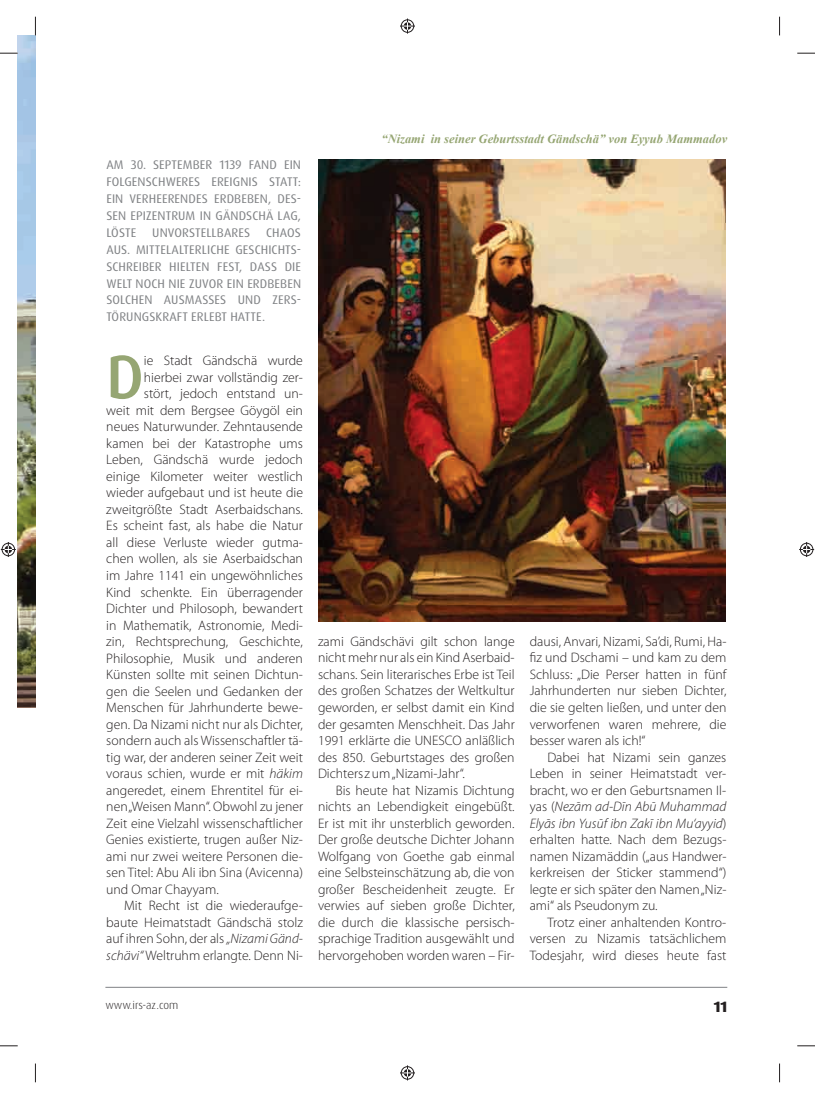
<style>
.page{position:relative;width:815px;height:1099px;background:#fff}
.page>*{position:absolute;margin:0;border:0;box-sizing:border-box;transform-origin:0 0}
.t1{font:500 61.75px "Dax Pro";color:#96a673}
.t2{font:800 15px "Dax Pro";color:#231f20}
.t3{font:300 13.75px/16.5px "Myriad Pro";color:#231f20;text-align:justify}
.t4{font:12.5px/16.9px "Dax Pro";letter-spacing:.01em;color:#808285;text-align:justify}
.t5{font:italic 700 12.5px "Times New Roman";color:#96a673}
.t6{font:300 11.25px "Dax Pro";color:#231f20}
.s1{font-style:italic}
</style>
<div class="page">
<hr style="left:105px;top:986px;width:622px;height:1px;background:#808285">
<img style="left:18px;top:35px;width:17px;height:672px">
<img style="left:318px;top:159px;width:407px;height:462px">
<svg style="left:0;top:52px;width:18px;height:2px"></svg>
<svg style="left:797px;top:52px;width:18px;height:2px"></svg>
<svg style="left:0;top:1045px;width:18px;height:1px"></svg>
<svg style="left:797px;top:1045px;width:18px;height:1px"></svg>
<svg style="left:35px;top:17px;width:1px;height:18px"></svg>
<svg style="left:35px;top:1063px;width:1px;height:19px"></svg>
<svg style="left:779px;top:17px;width:1px;height:18px"></svg>
<svg style="left:779px;top:1063px;width:1px;height:19px"></svg>
<svg style="left:400px;top:19px;width:15px;height:15px"></svg>
<svg style="left:400px;top:1065px;width:15px;height:15px"></svg>
<svg style="left:1px;top:542px;width:15px;height:15px"></svg>
<svg style="left:799px;top:542px;width:15px;height:15px"></svg>
<p class="t4" style="left:106px;top:157px;width:196px">AM 30. SEPTEMBER 1139 FAND EIN FOLGENSCHWERES EREIGNIS STATT:<br>EIN VERHEERENDES ERDBEBEN, DES-SEN EPIZENTRUM IN GÄNDSCHÄ LAG, LÖSTE</p>
<p class="t4" style="left:106px;top:225px;width:196px;text-indent:160px">CHAOS AUS. MITTELALTERLICHE GESC HICHTS-SCHREIBER HIELTEN FEST, DASS DIE WELT NOCH NIE ZUVOR EIN ERDBEBEN SOLCHEN AUSMASSES UND ZERS-TÖRUN GSKRAFT ERLEBT HATTE.</p>
<h1 class="t1" style="left:106px;top:350px;width:39px">D</h1>
<p class="t3" style="left:144px;top:353px;width:161px">ie Stadt Gändschä wurde</p>
<p class="t4" style="left:152px;top:225px;width:99px">UNVORSTELLBARES</p>
<p class="t3" style="left:144px;top:370px;width:161px">hierbei zwar vollständig zer-</p>
<p class="t3" style="left:144px;top:386px;width:161px">stört, jedoch entstand un-</p>
<p class="t3" style="left:106px;top:403px;width:198px">weit mit dem Bergsee Göygöl ein</p>
<p class="t3" style="left:106px;top:419px;width:198px">neues Naturwunder. Zehntausende</p>
<p class="t3" style="left:106px;top:436px;width:198px">kamen bei der Katastrophe ums</p>
<p class="t3" style="left:106px;top:452px;width:198px">Leben, Gändschä wurde jedoch</p>
<p class="t3" style="left:106px;top:469px;width:198px">einige Kilometer weiter westlich</p>
<p class="t3" style="left:106px;top:485px;width:198px">wieder aufgebaut und ist heute die</p>
<p class="t3" style="left:106px;top:502px;width:198px">zweitgrößte Stadt Aserbaidschans.</p>
<p class="t3" style="left:106px;top:518px;width:198px">Es scheint fast, als habe die Natur</p>
<p class="t3" style="left:106px;top:535px;width:198px">all diese Verluste wieder gutma-</p>
<p class="t3" style="left:106px;top:551px;width:198px">chen wollen, als sie Aserbaidschan</p>
<p class="t3" style="left:106px;top:568px;width:198px">im Jahre 1141 ein ungewöhnliches</p>
<p class="t3" style="left:106px;top:584px;width:198px">Kind schenkte. Ein überragender</p>
<p class="t3" style="left:106px;top:601px;width:198px">Dichter und Philosoph, bewandert</p>
<p class="t3" style="left:106px;top:617px;width:198px">in Mathematik, Astronomie, Medi-</p>
<p class="t3" style="left:106px;top:634px;width:198px">zin, Rechtsprechung, Geschichte,</p>
<p class="t3" style="left:106px;top:650px;width:198px">Philosophie, Musik und anderen</p>
<p class="t3" style="left:106px;top:667px;width:198px">Künsten sollte mit seinen Dichtun-</p>
<p class="t3" style="left:106px;top:683px;width:198px">gen die Seelen und Gedanken der</p>
<p class="t3" style="left:106px;top:700px;width:198px">Menschen für Jahrhunderte bewe-</p>
<p class="t3" style="left:106px;top:716px;width:198px">gen. Da Nizami nicht nur als Dichter,</p>
<p class="t3" style="left:106px;top:733px;width:198px">sondern auch als Wissenschaftler tä-</p>
<p class="t3" style="left:106px;top:749px;width:198px">tig war, der anderen seiner Zeit weit</p>
<p class="t3" style="left:106px;top:766px;width:198px">voraus schien, wurde er mit <span class="s1">häkim</span></p>
<p class="t3" style="left:106px;top:782px;width:198px">angeredet, einem Ehrentitel für ei-</p>
<p class="t3" style="left:106px;top:799px;width:198px">nen „Weisen Mann“. Obwohl zu jener</p>
<p class="t3" style="left:106px;top:815px;width:198px">Zeit eine Vielzahl wissenschaftlicher</p>
<p class="t3" style="left:106px;top:832px;width:198px">Genies existierte, trugen außer Niz-</p>
<p class="t3" style="left:106px;top:848px;width:198px">ami nur zwei weitere Personen die-</p>
<p class="t3" style="left:106px;top:865px;width:198px">sen Titel: Abu Ali ibn Sina (Avicenna)</p>
<p class="t3" style="left:106px;top:881px;width:114px">und Omar Chayyam.</p>
<p class="t3" style="left:124px;top:898px;width:180px">Mit Recht ist die wiederaufge-</p>
<p class="t3" style="left:106px;top:914px;width:198px">baute Heimatstadt Gändschä stolz</p>
<p class="t3" style="left:106px;top:931px;width:198px">auf ihren Sohn, der als <span class="s1">„Nizami Gänd-</span></p>
<p class="t3" style="left:106px;top:947px;width:198px"><span class="s1">schävi“</span> Weltruhm erlangte. Denn Ni-</p>
<p class="t5" style="left:381px;top:132px;width:347px">“Nizami in seiner Geburtsstadt Gändschä” von Eyyub Mammadov</p>
<p class="t3" style="left:318px;top:634px;width:198px">zami Gändschävi gilt schon lange nicht mehr nur als ein Kind Aserbaid&shy;schans. Sein literarisches Erbe ist Teil des großen Schatzes der Weltkultur geworden, er selbst damit ein Kind der gesamten Menschheit. Das Jahr 1991 erklärte die UNESCO anläßlich des 850. Geburtstages des großen Dichters z um „Nizami-Jahr“.</p>
<p class="t3" style="left:318px;top:782px;width:198px;text-indent:18px">Bis heute hat Nizamis Dichtung nichts an Lebendigkeit eingebüßt.<br>Er ist mit ihr unsterblich geworden.<br>Der große deutsche Dichter Johann Wolfgang von Goethe gab einmal eine Selbsteinschätzung ab, die von großer Bescheidenheit zeugte. Er verwies auf sieben große Dichter, die durch die klassische persisch&shy;sprachige Tradition ausgewählt und hervorgehoben worden waren – Fir-</p>
<p class="t3" style="left:530px;top:634px;width:198px">dausi, Anvari, Nizami, Sa’di, Rumi, Ha&shy;fiz und Dschami – und kam zu dem Schluss: „Die Perser hatten in fünf Jahrhunderten nur sieben Dichter, die sie gelten ließen, und unter den verworfenen waren mehrere, die besser waren als ich!“</p>
<p class="t3" style="left:530px;top:749px;width:198px;text-indent:18px">Dabei hat Nizami sein ganzes Leben in seiner Heimatstadt ver&shy;bracht, wo er den Geburtsnamen Il&shy;yas (<span class="s1">Nezām ad-Dīn Abū Muhammad Elyās ibn Yusūf ibn Zakī ibn Mu‘ayyid</span>) erhalten hatte. Nach dem Bezugs&shy;namen Nizamäddin („aus Handwer&shy;kerkreisen der Sticker stammend“) legte er sich später den Namen „Niz&shy;ami“ als Pseudonym zu.</p>
<p class="t3" style="left:530px;top:914px;width:198px;text-indent:18px">Trotz einer anhaltenden Kontro&shy;versen zu Nizamis tatsächlichem Todesjahr, wird dieses heute fast</p>
<p class="t6" style="left:105px;top:999px;width:75px">www.irs-az.com</p>
<p class="t2" style="left:714px;top:999px;width:15px">11</p>
</div>
